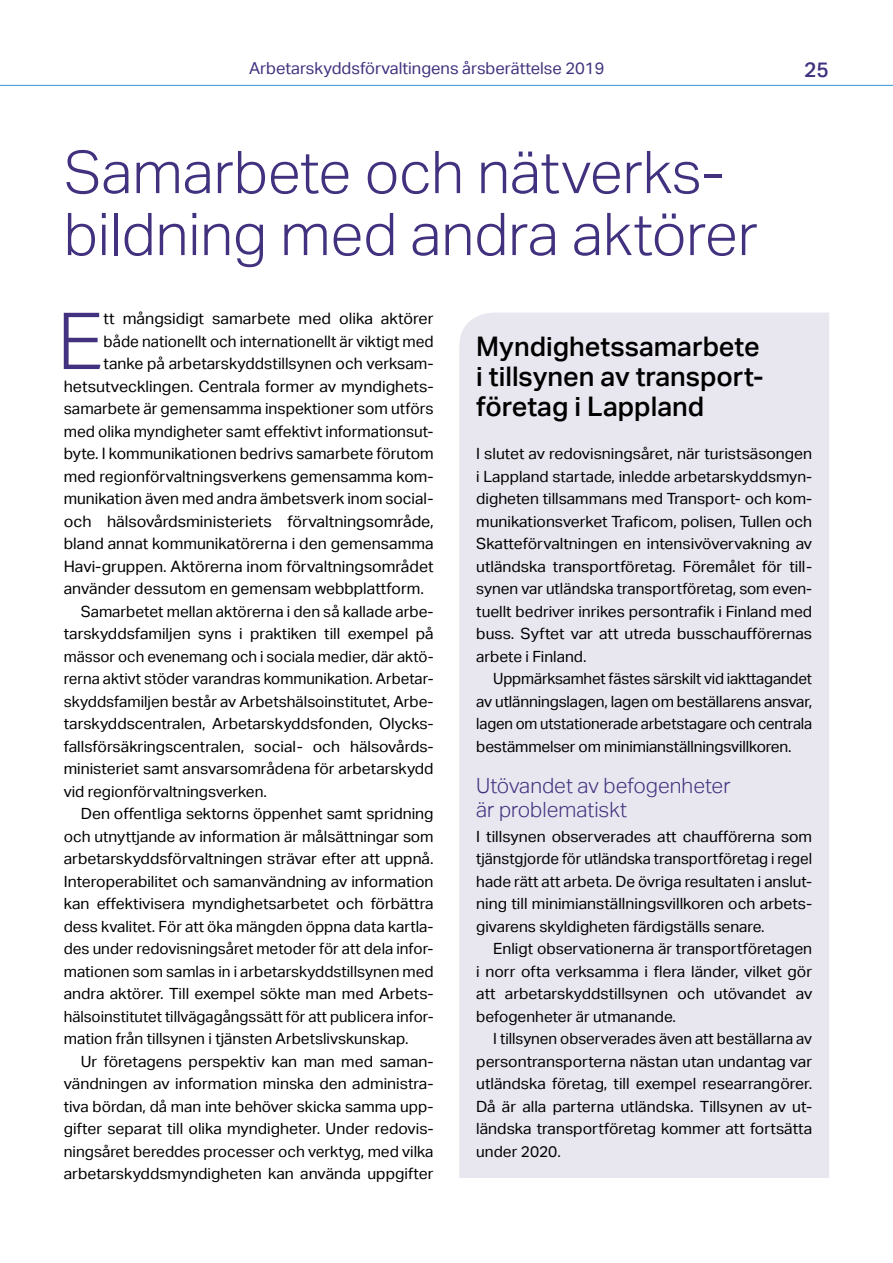
<style>
.page{position:relative;width:893px;height:1263px;background:#fff}
.page>*{position:absolute;margin:0;border:0;box-sizing:border-box;transform-origin:0 0}
.Alkuleipis_anf3{font:300 78.75px "Aktiv Grotesk";color:#41317e}
.Otsikko_28pt{font:300 58.95px/61.9px "Aktiv Grotesk";letter-spacing:-.005em;color:#41317e}
.nosto_ots{font:500 27px/30px "Aktiv Grotesk";color:#000;text-align:justify}
.Väliotsikko_toinen_t{font:300 21px/24px "Aktiv Grotesk";color:#41317e}
.t1{font:500 21px "Aktiv Grotesk";color:#41317e}
.t2{font:16.5px "Aktiv Grotesk";color:#41317e}
.Alkuleipis_anf3-2{font:15.75px "Aktiv Grotesk";color:#000}
.Leipis{font:15.45px/22.5px "Aktiv Grotesk";color:#000;text-align:justify}
.Alkuleipis{font:15.45px/22.5px "Aktiv Grotesk";color:#000;text-align:justify}
</style>
<div class="page">
<hr style="left:0;top:85px;width:893px;height:1px;background:#3c9bd6">
<div style="left:459px;top:313px;width:370px;height:865px;background:#e8e6ef"></div>
<p class="t2" style="left:249px;top:59px;width:357px">Arbetarskyddsförvaltingens årsberättelse 2019</p>
<h3 class="t1" style="left:804px;top:58px;width:26px">25</h3>
<h2 class="Otsikko_28pt" style="left:64px;top:142px;width:695px">Samarbete och nätverks&shy;bildning med andra aktörer</h2>
<p class="Alkuleipis_anf3" style="left:57px;top:296px;width:48px">E</p>
<p class="Alkuleipis_anf3-2" style="left:104px;top:309px;width:331px">tt mångsidigt samarbete med olika aktörer</p>
<p class="Alkuleipis_anf3-2" style="left:104px;top:332px;width:331px">både nationellt och internationellt är viktigt med</p>
<p class="Alkuleipis_anf3-2" style="left:104px;top:354px;width:331px">tanke på arbetarskyddstillsynen och verksam-</p>
<p class="Alkuleipis_anf3-2" style="left:64px;top:377px;width:371px">hetsutvecklingen. Centrala former av myndighets-</p>
<p class="Alkuleipis_anf3-2" style="left:64px;top:399px;width:371px">samarbete är gemensamma inspektioner som utförs</p>
<p class="Alkuleipis_anf3-2" style="left:64px;top:422px;width:371px">med olika myndigheter samt effektivt informationsut-</p>
<p class="Alkuleipis_anf3-2" style="left:64px;top:444px;width:371px">byte. I kommunikationen bedrivs samarbete förutom</p>
<p class="Alkuleipis_anf3-2" style="left:64px;top:467px;width:371px">med regionförvaltningsverkens gemensamma kom-</p>
<p class="Alkuleipis_anf3-2" style="left:64px;top:489px;width:371px">munikation även med andra ämbetsverk inom social-</p>
<p class="Alkuleipis_anf3-2" style="left:64px;top:512px;width:371px">och hälsovårdsministeriets förvaltningsområde,</p>
<p class="Alkuleipis_anf3-2" style="left:64px;top:534px;width:371px">bland annat kommunikatörerna i den gemensamma</p>
<p class="Alkuleipis_anf3-2" style="left:64px;top:557px;width:371px">Havi-gruppen. Aktörerna inom förvaltningsområdet</p>
<p class="Alkuleipis_anf3-2" style="left:64px;top:579px;width:362px">använder dessutom en gemensam webbplattform.</p>
<p class="Leipis" style="left:64px;top:600px;width:371px;text-indent:17px">Samarbetet mellan aktörerna i den så kallade arbe&shy;tarskyddsfamiljen syns i praktiken till exempel på mässor och evenemang och i sociala medier, där aktö&shy;rerna aktivt stöder varandras kommunikation. Arbetar&shy;skyddsfamiljen består av Arbetshälsoinstitutet, Arbe&shy;tarskyddscentralen, Arbetarskyddsfonden, Olycks&shy;fallsförsäkringscentralen, social- och hälsovårds&shy;ministeriet samt ansvarsområdena för arbetarskydd vid regionförvaltningsverken.</p>
<p class="Leipis" style="left:64px;top:802px;width:371px;text-indent:17px">Den offentliga sektorns öppenhet samt spridning och utnyttjande av information är målsättningar som arbetarskyddsförvaltningen strävar efter att uppnå.<br>Interoperabilitet och samanvändning av information kan effektivisera myndighetsarbetet och förbättra dess kvalitet. För att öka mängden öppna data kartla&shy;des under redovisningsåret metoder för att dela infor&shy;mationen som samlas in i arbetarskyddstillsynen med andra aktörer. Till exempel sökte man med Arbets&shy;hälsoinstitutet tillvägagångssätt för att publicera infor&shy;mation från tillsynen i tjänsten Arbetslivskunskap.</p>
<p class="Leipis" style="left:64px;top:1050px;width:371px;text-indent:17px">Ur företagens perspektiv kan man med saman&shy;vändningen av information minska den administra&shy;tiva bördan, då man inte behöver skicka samma upp&shy;gifter separat till olika myndigheter. Under redovis&shy;ningsåret bereddes processer och verktyg, med vilka arbetarskyddsmyndigheten kan använda uppgifter</p>
<h3 class="nosto_ots" style="left:476px;top:332px;width:286px">Myndighetssamarbete i tillsynen av transport&shy;företag i Lappland</h3>
<p class="Alkuleipis" style="left:476px;top:442px;width:337px">I slutet av redovisningsåret, när turistsäsongen i Lappland startade, inledde arbetarskyddsmyn&shy;digheten tillsammans med Transport- och kom&shy;munikationsverket Traficom, polisen, Tullen och Skatteförvaltningen en intensivövervakning av utländska transportföretag. Föremålet för till&shy;synen var utländska transportföretag, som even&shy;tuellt bedriver inrikes persontrafik i Finland med buss. Syftet var att utreda busschaufförernas arbete i Finland.</p>
<p class="Leipis" style="left:476px;top:667px;width:337px;text-indent:17px">Uppmärksamhet fästes särskilt vid iakttagandet av utlänningslagen, lagen om beställarens ansvar, lagen om utstationerade arbetstagare och centrala bestämmelser om minimianställningsvillkoren.</p>
<h4 class="Väliotsikko_toinen_t" style="left:476px;top:773px;width:256px">Utövandet av befogenheter är problematiskt</h4>
<p class="Alkuleipis" style="left:476px;top:825px;width:337px">I tillsynen observerades att chaufförerna som tjänstgjorde för utländska transportföretag i regel hade rätt att arbeta. De övriga resultaten i anslut&shy;ning till minimianställningsvillkoren och arbets&shy;givarens skyldigheten färdigställs senare.</p>
<p class="Leipis" style="left:476px;top:937px;width:337px;text-indent:17px">Enligt observationerna är transportföretagen i norr ofta verksamma i flera länder, vilket gör att arbetarskyddstillsynen och utövandet av befogenheter är utmanande.</p>
<p class="Leipis" style="left:476px;top:1027px;width:337px;text-align:left;text-indent:17px">I tillsynen observerades även att beställarna av persontransporterna nästan utan undantag var utländska företag, till exempel researrangörer.<br>Då är alla parterna utländska. Tillsynen av ut-- ländska transportföretag kommer att fortsätta under 2020.</p>
</div>
